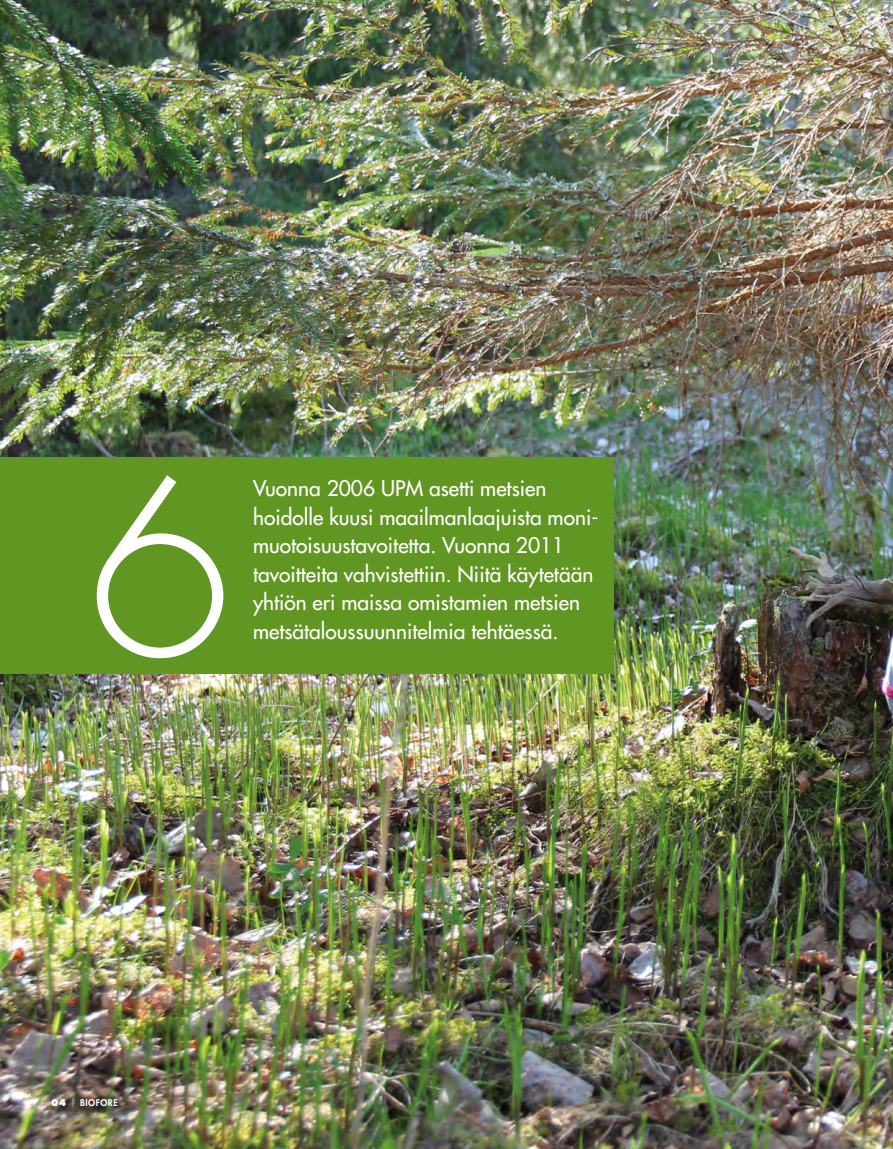
<style>
.page{position:relative;width:893px;height:1149px;background:#fff}
.page>*{position:absolute;margin:0;border:0;box-sizing:border-box;transform-origin:0 0}
.t1{font:300 236.25px "Futura Std";color:#fff}
.t2{font:500 21px/28.5px "Futura Std";color:#fff}
.t3{font:800 9px "Futura Std";letter-spacing:.05em;color:#fff}
.s1{font-style:inherit}
.s2{font-weight:300}
</style>
<div class="page">
<img style="left:0;top:0;width:893px;height:1148px">
<div style="left:0;top:457px;width:613px;height:216px;background:#629623"></div>
<h1 class="t1" style="left:87px;top:426px;width:148px">6</h1>
<p class="t2" style="left:253px;top:474px;width:347px">Vuonna 2006 UPM asetti metsien hoidolle kuusi maailmanlaajuista moni&shy;muotoisuustavoitetta. Vuonna 2011 tavoitteita vahvistettiin. Niitä käytetään yhtiön eri maissa omistamien metsien</p>
<p class="t2" style="left:253px;top:616px;width:307px">metsätaloussuunnitelmia tehtäessä.</p>
<p class="t3" style="left:51px;top:1096px;width:68px"><span class="s1">04</span> <span class="s2">|</span> BIOFORE</p>
</div>
